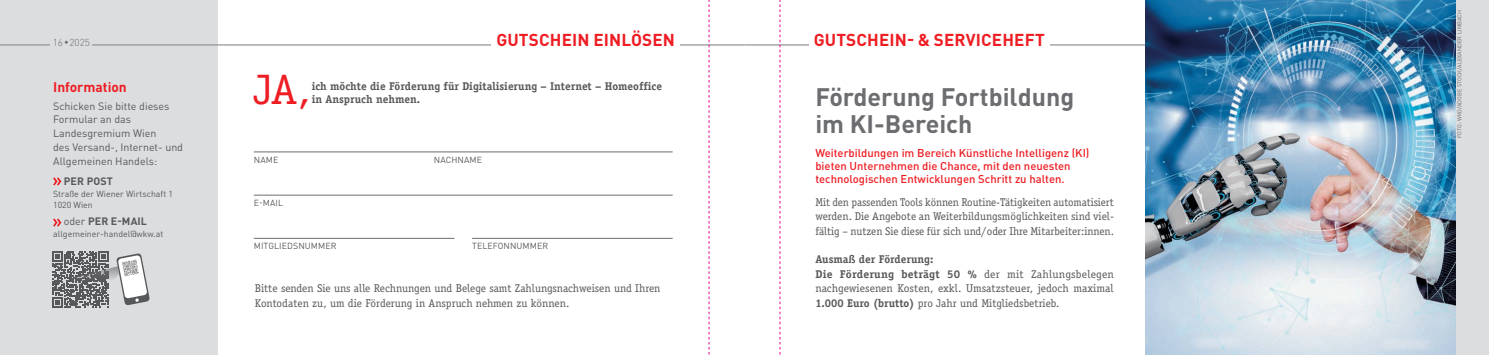
<style>
.page{position:relative;width:1489px;height:355px;background:#fff}
.page>*{position:absolute;margin:0;border:0;box-sizing:border-box;transform-origin:0 0}
.t1{font:42.62px "Officina Serif";color:#ee1d23}
.t2{font:700 25px/27.5px "DIN Pro";color:#6c6d70}
.t3{font:700 17px "DIN Pro";letter-spacing:.01em;color:#ee1d23}
.t4{font:700 13.75px "DIN Pro";color:#ee1d23}
.t5{font:11.25px/14.4px "Officina Serif";color:#57585a}
.t6{font:500 11.25px/13.1px "DIN Pro";color:#ee1d23}
.t7{font:700 11.25px/12.5px "Officina Serif";color:#57585a}
.t8{font:10.62px/13.8px "DIN Pro";color:#57585a}
.t9{font:700 10.62px "DIN Pro";letter-spacing:.01em;color:#57585a}
.t10{font:300 10px "DIN Pro";color:#6c6d70}
.t11{font:8.75px/11.2px "DIN Pro";color:#57585a}
.t12{font:5.62px "DIN Pro";letter-spacing:.01em;color:#6c6d70}
.s1{font-weight:400}
.s2{font-weight:700}
</style>
<div class="page">
<div style="left:0;top:0;width:218px;height:354px;background:#dcdddf"></div>
<hr style="left:0;top:44px;width:744px;height:1px;background:#939598">
<hr style="left:744px;top:44px;width:744px;height:1px;background:#939598">
<div style="left:491px;top:32px;width:189px;height:14px;background:#fff"></div>
<div style="left:808px;top:32px;width:241px;height:14px;background:#fff"></div>
<div style="left:1324px;top:0;width:164px;height:354px;background:#dcdddf"></div>
<svg style="left:53px;top:177px;width:8px;height:8px"></svg>
<svg style="left:53px;top:218px;width:8px;height:8px"></svg>
<svg style="left:52px;top:251px;width:98px;height:56px"></svg>
<img style="left:1144px;top:0;width:311px;height:354px">
<div style="left:51px;top:38px;width:41px;height:8px;background:#dcdddf"></div>
<hr style="left:254px;top:151px;width:418px;height:1px;background:#6c6d70">
<hr style="left:254px;top:195px;width:418px;height:1px;background:#6c6d70">
<hr style="left:254px;top:238px;width:200px;height:1px;background:#6c6d70">
<hr style="left:472px;top:238px;width:200px;height:1px;background:#6c6d70">
<svg style="left:779px;top:0;width:1px;height:354px"></svg>
<svg style="left:708px;top:0;width:1px;height:354px"></svg>
<p class="t10" style="left:53px;top:35px;width:39px">16 ◆ 2025</p>
<p class="t4" style="left:53px;top:78px;width:75px">Information</p>
<p class="t8" style="left:53px;top:98px;width:131px">Schicken Sie bitte dieses<br>Formular an das<br>Landesgremium Wien<br>des Versand-, Internet- und<br>Allgemeinen Handels:</p>
<p class="t9" style="left:64px;top:174px;width:51px">PER POST</p>
<p class="t11" style="left:53px;top:187px;width:121px">Straße der Wiener Wirtschaft 1<br>1020 Wien</p>
<p class="t9" style="left:64px;top:214px;width:85px"><span class="s1">oder</span> PER E-MAIL</p>
<p class="t11" style="left:53px;top:227px;width:112px">allgemeiner-handel@wkw.at</p>
<h3 class="t3" style="left:496px;top:28px;width:180px">GUTSCHEIN EINLÖSEN</h3>
<h3 class="t3" style="left:813px;top:28px;width:232px">GUTSCHEIN- &amp; SERVICEHEFT</h3>
<h1 class="t1" style="left:253px;top:64px;width:58px">JA,</h1>
<p class="t7" style="left:312px;top:80px;width:352px">ich möchte die Förderung für Digitalisierung – Internet – Homeoffice in Anspruch nehmen.</p>
<p class="t11" style="left:254px;top:153px;width:26px">NAME</p>
<p class="t11" style="left:434px;top:153px;width:50px">NACHNAME</p>
<p class="t11" style="left:254px;top:196px;width:31px">E-MAIL</p>
<p class="t11" style="left:254px;top:240px;width:84px">MITGLIEDSNUMMER</p>
<p class="t11" style="left:472px;top:240px;width:78px">TELEFONNUMMER</p>
<p class="t5" style="left:255px;top:281px;width:407px">Bitte senden Sie uns alle Rechnungen und Belege samt Zahlungsnachweisen und Ihren<br>Kontodaten zu, um die Förderung in Anspruch nehmen zu können.</p>
<h2 class="t2" style="left:815px;top:82px;width:260px">Förderung Fortbildung im KI-Bereich</h2>
<p class="t6" style="left:815px;top:146px;width:276px">Weiterbildungen im Bereich Künstliche Intelligenz (KI) bieten Unternehmen die Chance, mit den neuesten technologischen Entwicklungen Schritt zu halten.</p>
<p class="t5" style="left:815px;top:194px;width:300px;text-align:justify">Mit den passenden Tools können Routine-Tätigkeiten automatisiert werden. Die Angebote an Weiterbildungsmöglichkeiten sind viel&shy;fältig – nutzen Sie diese für sich und/oder Ihre Mitarbeiter:innen.</p>
<p class="t5" style="left:815px;top:252px;width:300px"><span class="s2">Ausmaß der Förderung:<br>Die Förderung beträgt 50 %</span> der mit Zahlungsbelegen nachgewiesenen Kosten, exkl. Umsatzsteuer, jedoch maximal <span class="s2">1.000 Euro (brutto)</span> pro Jahr und Mitgliedsbetrieb.</p>
<p class="t12" style="left:1455px;top:138px;width:129px;rotate:-90deg">FOTO: WKO/ADOBE STOCK/ALEXANDER LIMBACH</p>
</div>
